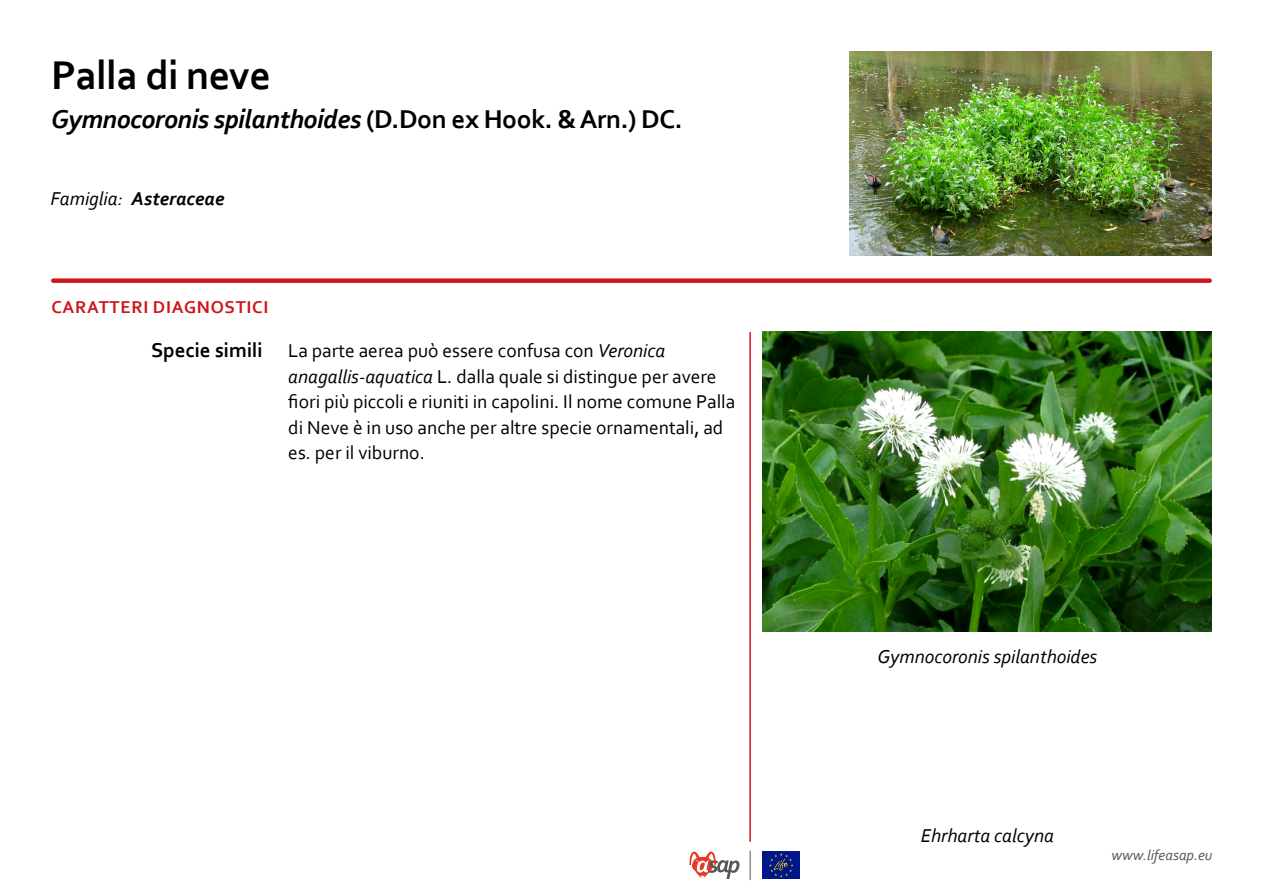
<style>
.page{position:relative;width:1263px;height:893px;background:#fff}
.page>*{position:absolute;margin:0;border:0;box-sizing:border-box;transform-origin:0 0}
.t1{font:700 42px "Corbel";letter-spacing:-.015em;color:#000}
.t2{font:italic 700 27px "Corbel";letter-spacing:-.015em;color:#000}
.t3{font:19.5px/25.5px "Corbel";color:#000}
.t4{font:italic 19.5px "Corbel";color:#000}
.t5{font:italic 700 19.5px "Corbel";color:#000}
.t6{font:700 18px "Corbel";letter-spacing:.04em;color:#cd171a}
.t7{font:italic 15px "Corbel";color:#575756}
.s1{font-style:normal}
.s2{font-weight:400}
.s3{font-weight:700;font-size:21px}
.s4{font-style:italic}
</style>
<div class="page">
<div style="left:53px;top:278px;width:1157px;height:5px;background:#cd171a"></div>
<img style="left:849px;top:51px;width:363px;height:204px">
<hr style="left:749px;top:332px;width:2px;height:509px;background:#cd171a">
<svg style="left:689px;top:851px;width:50px;height:28px"></svg>
<svg style="left:750px;top:851px;width:1px;height:29px"></svg>
<div style="left:762px;top:852px;width:38px;height:27px;background:#001789"></div>
<svg style="left:769px;top:853px;width:24px;height:24px"></svg>
<img style="left:763px;top:332px;width:449px;height:299px">
<h1 class="t1" style="left:51px;top:49px;width:222px">Palla di neve</h1>
<h2 class="t2" style="left:51px;top:102px;width:633px">Gymnocoronis spilanthoides <span class="s1">(D.Don ex Hook. &amp; Arn.) DC.</span></h2>
<p class="t5" style="left:51px;top:186px;width:175px"><span class="s2">Famiglia:</span> Asteraceae</p>
<p class="t6" style="left:51px;top:296px;width:219px">CARATTERI DIAGNOSTICI</p>
<p class="t3" style="left:288px;top:337px;width:448px;text-indent:-137px"><span class="s3">Specie simili</span> La parte aerea può essere confusa con <span class="s4">Veronica anagallis-aquatica</span> L. dalla quale si distingue per avere fiori più piccoli e riuniti in capolini. Il nome comune Palla di Neve è in uso anche per altre specie ornamentali, ad es. per il viburno.</p>
<p class="t4" style="left:877px;top:645px;width:221px">Gymnocoronis spilanthoides</p>
<p class="t4" style="left:921px;top:823px;width:135px">Ehrharta calcyna</p>
<p class="t7" style="left:1111px;top:846px;width:102px">www.lifeasap.eu</p>
</div>
